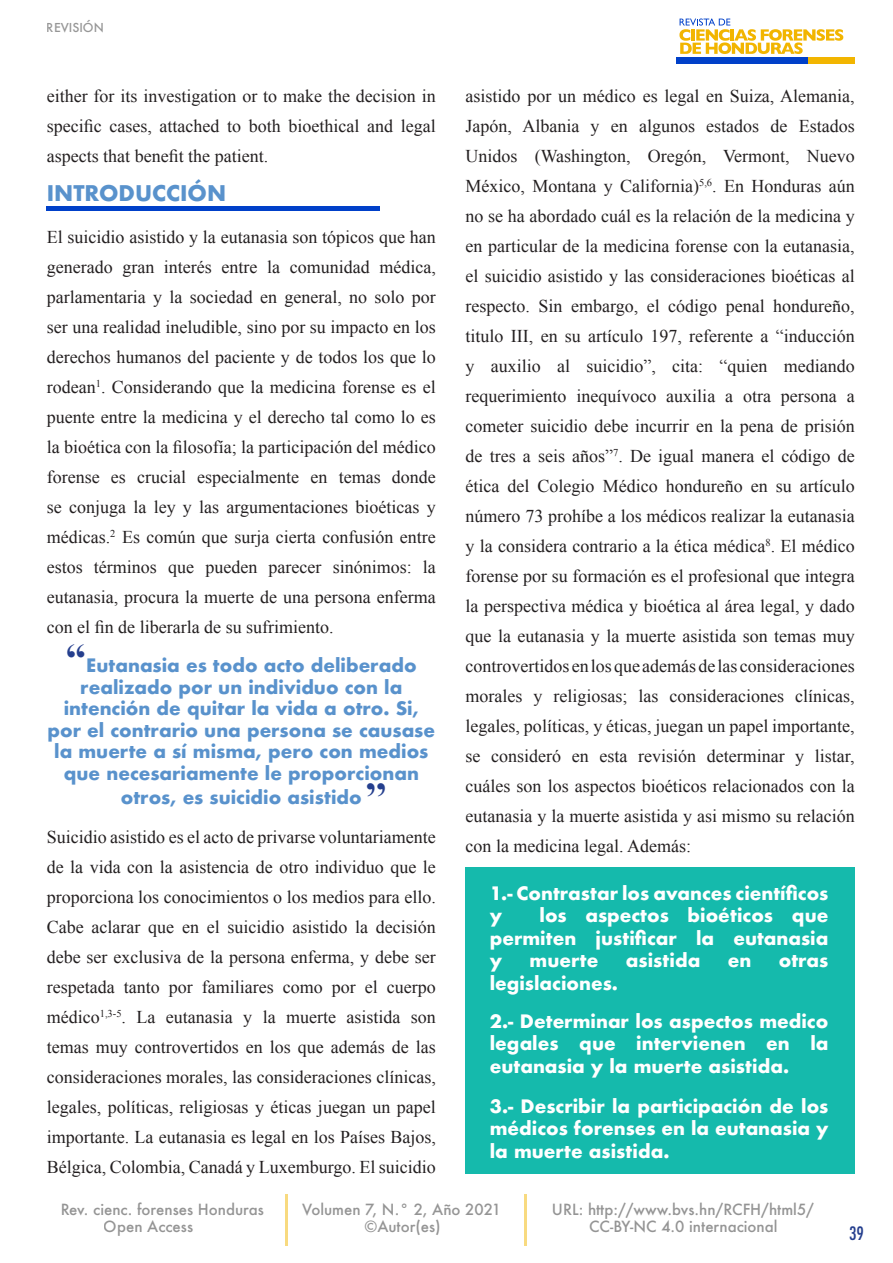
<style>
.page{position:relative;width:893px;height:1263px;background:#fff}
.page>*{position:absolute;margin:0;border:0;box-sizing:border-box;transform-origin:0 0}
.t1{font:700 40.5px "Times New Roman";color:#253f8e}
.t2{font:700 21px "Futura";color:#5992cc}
.t3{font:18px/30px "Times New Roman";color:#231f20;text-align:justify}
.t4{font:700 18px/22.5px "Futura";color:#fff;text-align:justify}
.t5{font:700 18px "Futura";color:#5992cc}
.t6{font:500 condensed 18px "Futura";color:#253f8e}
.t7{font:500 15px "Futura";color:#3d3d3d}
.t8{font:500 12px "Futura";color:#3d3d3d}
</style>
<div class="page">
<div style="left:466px;top:867px;width:389px;height:307px;background:#15baac"></div>
<div style="left:676px;top:57px;width:132px;height:6px;background:#0040c9"></div>
<svg style="left:679px;top:18px;width:164px;height:36px"></svg>
<div style="left:808px;top:57px;width:47px;height:6px;background:#f2b500"></div>
<hr style="left:286px;top:1194px;width:2px;height:51px;background:#f2b500">
<hr style="left:524px;top:1194px;width:2px;height:51px;background:#f2b500">
<hr style="left:47px;top:206px;width:333px;height:4px;background:#0040c9">
<p class="t8" style="left:47px;top:19px;width:59px">REVISIÓN</p>
<p class="t3" style="left:47px;top:80px;width:391px">either for its investigation or to make the decision in specific cases, attached to both bioethical and legal aspects that benefit the patient.</p>
<p class="t2" style="left:47px;top:177px;width:181px">INTRODUCCIÓN</p>
<p class="t3" style="left:47px;top:221px;width:391px">El suicidio asistido y la eutanasia son tópicos que han generado gran interés entre la comunidad médica, parlamentaria y la sociedad en general, no solo por ser una realidad ineludible, sino por su impacto en los derechos humanos del paciente y de todos los que lo rodean<sup>1</sup>. Considerando que la medicina forense es el puente entre la medicina y el derecho tal como lo es la bioética con la filosofía; la participación del médico forense es crucial especialmente en temas donde se conjuga la ley y las argumentaciones bioéticas y médicas.<sup>2</sup> Es común que surja cierta confusión entre estos términos que pueden parecer sinónimos: la eutanasia, procura la muerte de una persona enferma con el fin de liberarla de su sufrimiento.</p>
<p class="t1" style="left:66px;top:630px;width:22px">“</p>
<p class="t5" style="left:86px;top:652px;width:332px">Eutanasia es todo acto deliberado</p>
<p class="t5" style="left:80px;top:674px;width:324px">realizado por un individuo con la</p>
<p class="t5" style="left:64px;top:695px;width:357px">intención de quitar la vida a otro. Si,</p>
<p class="t5" style="left:48px;top:717px;width:389px">por el contrario una persona se causase</p>
<p class="t5" style="left:54px;top:739px;width:376px">la muerte a sí misma, pero con medios</p>
<p class="t5" style="left:64px;top:760px;width:357px">que necesariamente le proporcionan</p>
<p class="t5" style="left:121px;top:784px;width:242px">otros, es suicidio asistido</p>
<p class="t1" style="left:364px;top:770px;width:25px">’’</p>
<p class="t3" style="left:47px;top:821px;width:391px">Suicidio asistido es el acto de privarse voluntariamente de la vida con la asistencia de otro individuo que le proporciona los conocimientos o los medios para ello.<br>Cabe aclarar que en el suicidio asistido la decisión debe ser exclusiva de la persona enferma, y debe ser respetada tanto por familiares como por el cuerpo médico<sup>1,3-5</sup>. La eutanasia y la muerte asistida son temas muy controvertidos en los que además de las consideraciones morales, las consideraciones clínicas, legales, políticas, religiosas y éticas juegan un papel importante. La eutanasia es legal en los Países Bajos, Bélgica, Colombia, Canadá y Luxemburgo. El suicidio</p>
<p class="t3" style="left:466px;top:80px;width:391px">asistido por un médico es legal en Suiza, Alemania, Japón, Albania y en algunos estados de Estados Unidos (Washington, Oregón, Vermont, Nuevo México, Montana y California)<sup>5,6</sup>. En Honduras aún no se ha abordado cuál es la relación de la medicina y en particular de la medicina forense con la eutanasia, el suicidio asistido y las consideraciones bioéticas al respecto. Sin embargo, el código penal hondureño, titulo III, en su artículo 197, referente a “inducción y auxilio al suicidio”, cita: “quien mediando requerimiento inequívoco auxilia a otra persona a cometer suicidio debe incurrir en la pena de prisión de tres a seis años”<sup>7</sup>. De igual manera el código de ética del Colegio Médico hondureño en su artículo número 73 prohíbe a los médicos realizar la eutanasia y la considera contrario a la ética médica<sup>8</sup>. El médico forense por su formación es el profesional que integra la perspectiva médica y bioética al área legal, y dado que la eutanasia y la muerte asistida son temas muy controvertidos en los que además de las consideraciones morales y religiosas; las consideraciones clínicas, legales, políticas, y éticas, juegan un papel importante, se consideró en esta revisión determinar y listar, cuáles son los aspectos bioéticos relacionados con la eutanasia y la muerte asistida y asi mismo su relación con la medicina legal. Además:</p>
<p class="t4" style="left:490px;top:882px;width:340px">1.- Contrastar los avances científicos y</p>
<p class="t4" style="left:490px;top:904px;width:340px;text-indent:50px">los aspectos bioéticos que permiten justificar la eutanasia y</p>
<p class="t4" style="left:530px;top:949px;width:70px">muerte</p>
<p class="t4" style="left:626px;top:949px;width:76px">asistida</p>
<p class="t4" style="left:728px;top:949px;width:25px">en</p>
<p class="t4" style="left:779px;top:949px;width:51px">otras</p>
<p class="t4" style="left:490px;top:972px;width:130px">legislaciones.</p>
<p class="t4" style="left:490px;top:1009px;width:340px">2.- Determinar los aspectos medico legales que intervienen en la eutanasia y la muerte asistida.</p>
<p class="t4" style="left:490px;top:1095px;width:340px">3.- Describir la participación de los médicos forenses en la eutanasia y la muerte asistida.</p>
<p class="t7" style="left:60px;top:1199px;width:205px">Rev. cienc. forenses Honduras</p>
<p class="t7" style="left:302px;top:1199px;width:200px">Volumen 7, N.° 2, Año 2021</p>
<p class="t7" style="left:552px;top:1199px;width:264px">URL: http://www.bvs.hn/RCFH/html5/</p>
<p class="t7" style="left:104px;top:1216px;width:91px">Open Access</p>
<p class="t7" style="left:365px;top:1216px;width:78px">©Autor(es)</p>
<p class="t7" style="left:589px;top:1216px;width:190px">CC-BY-NC 4.0 internacional</p>
<p class="t6" style="left:849px;top:1222px;width:16px">39</p>
</div>
